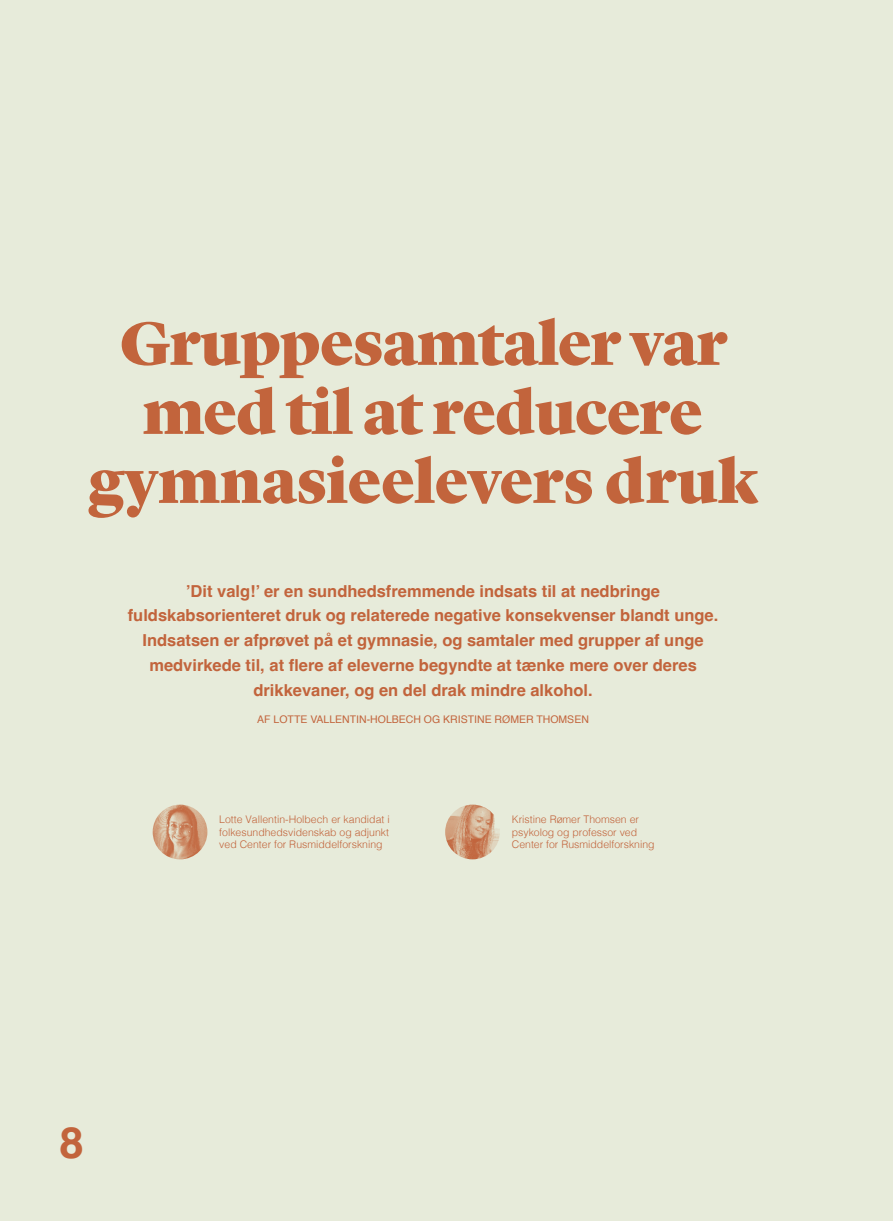
<style>
.page{position:relative;width:893px;height:1221px;background:#fff}
.page>*{position:absolute;margin:0;border:0;box-sizing:border-box;transform-origin:0 0}
.t1{font:900 63px/69px "Lyon Display";letter-spacing:-.01em;color:#c2643c;text-align:center}
.t2{font:700 43.95px "Helvetica";color:#c2643c}
.t3{font:700 16.5px/24.8px "Helvetica";color:#c2643c;text-align:center}
.t4{font:300 10.5px/12.6px "Helvetica";color:#c2643c;text-align:justify}
.t5{font:10.5px "Helvetica";color:#c2643c}
</style>
<div class="page">
<div style="left:0;top:0;width:893px;height:1220px;background:#e7ebda"></div>
<img style="left:153px;top:804px;width:54px;height:55px;border-radius:27px">
<img style="left:445px;top:804px;width:55px;height:55px;border-radius:27px">
<h1 class="t1" style="left:88px;top:304px;width:672px">Gruppesamtaler var med til at reducere gymnasieelevers druk</h1>
<p class="t3" style="left:128px;top:580px;width:592px">’Dit valg!’ er en sundhedsfremmende indsats til at nedbringe fuldskabsorienteret druk og relaterede negative konsekvenser blandt unge.<br>Indsatsen er afprøvet på et gymnasie, og samtaler med grupper af unge medvirkede til, at flere af eleverne begyndte at tænke mere over deres drikkevaner, og en del drak mindre alkohol.</p>
<p class="t5" style="left:257px;top:711px;width:333px">AF LOTTE VALLENTIN-HOLBECH OG KRISTINE RØMER THOMSEN</p>
<h2 class="t2" style="left:60px;top:1115px;width:26px">8</h2>
<p class="t4" style="left:219px;top:812px;width:172px">Lotte Vallentin-Holbech er kandidat i folkesundhedsvidenskab og adjunkt ved Center for Rusmiddelforskning</p>
<p class="t4" style="left:512px;top:812px;width:144px;text-align:left">Kristine Rømer Thomsen er psykolog og professor ved<br>Center for Rusmiddelforskning</p>
</div>
